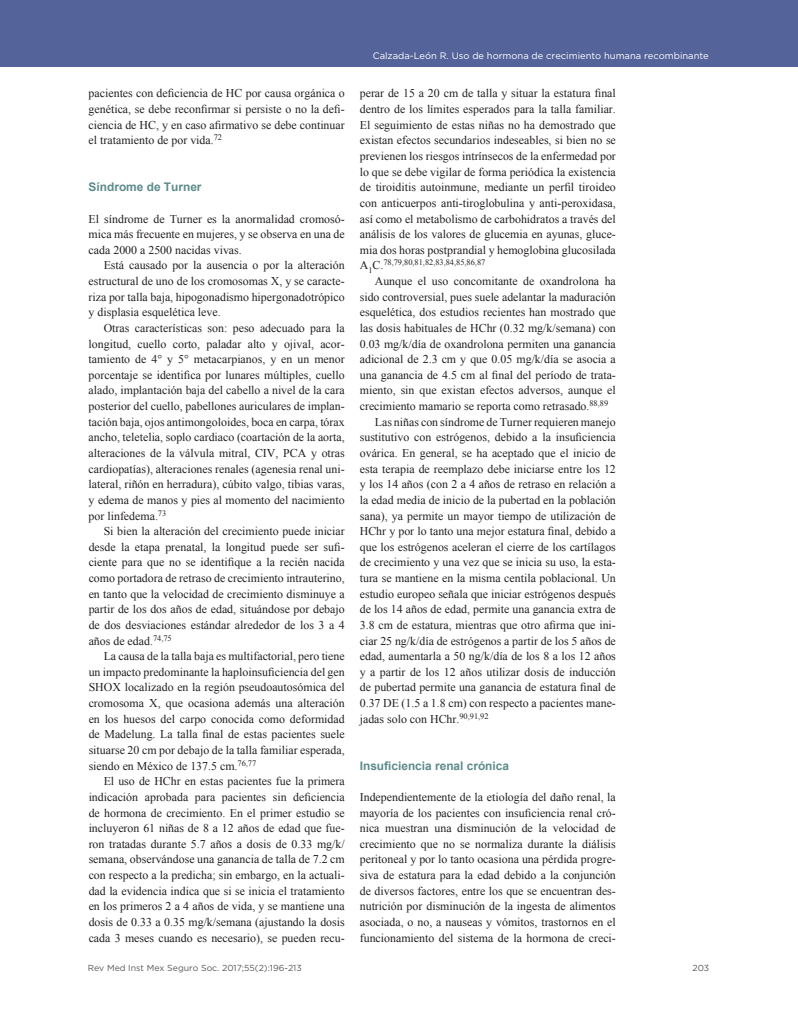
<style>
.page{position:relative;width:798px;height:1028px;background:#fff}
.page>*{position:absolute;margin:0;border:0;box-sizing:border-box;transform-origin:0 0}
.t1{font:11.88px/15.6px "Times New Roman";color:#231f20;text-align:justify}
.t2{font:700 11.88px "Arial";color:#5d8b8b}
.t3{font:9.38px "Gotham";color:#fff}
.t4{font:8.75px "Gotham";color:#57585a}
.t5{font:8.38px "Times New Roman";color:#231f20}
.s1{font-size:11.88px}
</style>
<div class="page">
<div style="left:0;top:0;width:797px;height:66px;background:#54639a"></div>
<p class="t1" style="left:89px;top:85px;width:257px">pacientes con deficiencia de HC por causa orgánica o genética, se debe reconfirmar si persiste o no la defi&shy;ciencia de HC, y en caso afirmativo se debe continuar el tratamiento de por vida.<sup>72</sup></p>
<p class="t2" style="left:89px;top:179px;width:114px">Síndrome de Turner</p>
<p class="t1" style="left:89px;top:210px;width:257px">El síndrome de Turner es la anormalidad cromosó&shy;mica más frecuente en mujeres, y se observa en una de cada 2000 a 2500 nacidas vivas.</p>
<p class="t1" style="left:89px;top:257px;width:257px;text-indent:15px">Está causado por la ausencia o por la alteración estructural de uno de los cromosomas X, y se caracte&shy;riza por talla baja, hipogonadismo hipergonadotrópico y displasia esquelética leve.</p>
<p class="t1" style="left:89px;top:320px;width:257px;text-indent:15px">Otras características son: peso adecuado para la longitud, cuello corto, paladar alto y ojival, acor&shy;tamiento de 4° y 5° metacarpianos, y en un menor porcentaje se identifica por lunares múltiples, cuello alado, implantación baja del cabello a nivel de la cara posterior del cuello, pabellones auriculares de implan&shy;tación baja, ojos antimongoloides, boca en carpa, tórax ancho, teletelia, soplo cardiaco (coartación de la aorta, alteraciones de la válvula mitral, CIV, PCA y otras cardiopatías), alteraciones renales (agenesia renal uni&shy;lateral, riñón en herradura), cúbito valgo, tibias varas, y edema de manos y pies al momento del nacimiento por linfedema.<sup>73</sup></p>
<p class="t1" style="left:89px;top:523px;width:257px;text-indent:15px">Si bien la alteración del crecimiento puede iniciar desde la etapa prenatal, la longitud puede ser sufi&shy;ciente para que no se identifique a la recién nacida como portadora de retraso de crecimiento intrauterino, en tanto que la velocidad de crecimiento disminuye a partir de los dos años de edad, situándose por debajo de dos desviaciones estándar alrededor de los 3 a 4 años de edad.<sup>74,75</sup></p>
<p class="t1" style="left:89px;top:648px;width:257px;text-indent:15px">La causa de la talla baja es multifactorial, pero tiene un impacto predominante la haploinsuficiencia del gen SHOX localizado en la región pseudoautosómica del cromosoma X, que ocasiona además una alteración en los huesos del carpo conocida como deformidad de Madelung. La talla final de estas pacientes suele situarse 20 cm por debajo de la talla familiar esperada, siendo en México de 137.5 cm.<sup>76,77</sup></p>
<p class="t1" style="left:89px;top:773px;width:257px;text-indent:15px">El uso de HChr en estas pacientes fue la primera indicación aprobada para pacientes sin deficiencia de hormona de crecimiento. En el primer estudio se incluyeron 61 niñas de 8 a 12 años de edad que fue&shy;ron tratadas durante 5.7 años a dosis de 0.33 mg/k/ semana, observándose una ganancia de talla de 7.2 cm con respecto a la predicha; sin embargo, en la actuali&shy;dad la evidencia indica que si se inicia el tratamiento en los primeros 2 a 4 años de vida, y se mantiene una dosis de 0.33 a 0.35 mg/k/semana (ajustando la dosis cada 3 meses cuando es necesario), se pueden recu-</p>
<p class="t4" style="left:88px;top:962px;width:215px">Rev Med Inst Mex Seguro Soc. 2017;55(2):196-213</p>
<p class="t3" style="left:372px;top:49px;width:337px">Calzada-León R. Uso de hormona de crecimiento humana recombinante</p>
<p class="t1" style="left:359px;top:85px;width:257px">perar de 15 a 20 cm de talla y situar la estatura final dentro de los límites esperados para la talla familiar.<br>El seguimiento de estas niñas no ha demostrado que existan efectos secundarios indeseables, si bien no se previenen los riesgos intrínsecos de la enfermedad por lo que se debe vigilar de forma periódica la existencia de tiroiditis autoinmune, mediante un perfil tiroideo con anticuerpos anti-tiroglobulina y anti-peroxidasa, así como el metabolismo de carbohidratos a través del análisis de los valores de glucemia en ayunas, gluce&shy;mia dos horas postprandial y hemoglobina glucosilada</p>
<p class="t5" style="left:359px;top:257px;width:127px"><span class="s1">A</span>1<span class="s1">C.</span>78,79,80,81,82,83,84,85,86,87</p>
<p class="t1" style="left:374px;top:273px;width:242px">Aunque el uso concomitante de oxandrolona ha</p>
<p class="t1" style="left:359px;top:289px;width:257px">sido controversial, pues suele adelantar la maduración</p>
<p class="t1" style="left:359px;top:304px;width:257px">esquelética, dos estudios recientes han mostrado que</p>
<p class="t1" style="left:359px;top:320px;width:257px">las dosis habituales de HChr (0.32 mg/k/semana) con</p>
<p class="t1" style="left:359px;top:335px;width:257px">0.03 mg/k/día de oxandrolona permiten una ganancia</p>
<p class="t1" style="left:359px;top:351px;width:257px">adicional de 2.3 cm y que 0.05 mg/k/día se asocia a</p>
<p class="t1" style="left:359px;top:367px;width:257px">una ganancia de 4.5 cm al final del período de trata-</p>
<p class="t1" style="left:359px;top:382px;width:257px">miento, sin que existan efectos adversos, aunque el</p>
<p class="t1" style="left:359px;top:398px;width:250px">crecimiento mamario se reporta como retrasado.<sup>88,89</sup></p>
<p class="t1" style="left:374px;top:414px;width:242px">Las niñas con síndrome de Turner requieren manejo</p>
<p class="t1" style="left:359px;top:429px;width:257px">sustitutivo con estrógenos, debido a la insuficiencia</p>
<p class="t1" style="left:359px;top:445px;width:257px">ovárica. En general, se ha aceptado que el inicio de</p>
<p class="t1" style="left:359px;top:460px;width:257px">esta terapia de reemplazo debe iniciarse entre los 12</p>
<p class="t1" style="left:359px;top:476px;width:257px">y los 14 años (con 2 a 4 años de retraso en relación a</p>
<p class="t1" style="left:359px;top:492px;width:257px">la edad media de inicio de la pubertad en la población</p>
<p class="t1" style="left:359px;top:507px;width:257px">sana), ya permite un mayor tiempo de utilización de</p>
<p class="t1" style="left:359px;top:523px;width:257px">HChr y por lo tanto una mejor estatura final, debido a</p>
<p class="t1" style="left:359px;top:539px;width:257px">que los estrógenos aceleran el cierre de los cartílagos</p>
<p class="t1" style="left:359px;top:554px;width:257px">de crecimiento y una vez que se inicia su uso, la esta-</p>
<p class="t1" style="left:359px;top:570px;width:257px">tura se mantiene en la misma centila poblacional. Un</p>
<p class="t1" style="left:359px;top:585px;width:257px">estudio europeo señala que iniciar estrógenos después</p>
<p class="t1" style="left:359px;top:601px;width:257px">de los 14 años de edad, permite una ganancia extra de</p>
<p class="t1" style="left:359px;top:617px;width:257px">3.8 cm de estatura, mientras que otro afirma que ini-</p>
<p class="t1" style="left:359px;top:632px;width:257px">ciar 25 ng/k/día de estrógenos a partir de los 5 años de</p>
<p class="t1" style="left:359px;top:648px;width:257px">edad, aumentarla a 50 ng/k/día de los 8 a los 12 años</p>
<p class="t1" style="left:359px;top:664px;width:257px">y a partir de los 12 años utilizar dosis de inducción</p>
<p class="t1" style="left:359px;top:679px;width:257px">de pubertad permite una ganancia de estatura final de</p>
<p class="t1" style="left:359px;top:695px;width:257px">0.37 DE (1.5 a 1.8 cm) con respecto a pacientes mane-</p>
<p class="t1" style="left:359px;top:710px;width:130px">jadas solo con HChr.<sup>90,91,92</sup></p>
<p class="t2" style="left:359px;top:757px;width:151px">Insuficiencia renal crónica</p>
<p class="t1" style="left:359px;top:789px;width:257px">Independientemente de la etiología del daño renal, la mayoría de los pacientes con insuficiencia renal cró&shy;nica muestran una disminución de la velocidad de crecimiento que no se normaliza durante la diálisis peritoneal y por lo tanto ocasiona una pérdida progre&shy;siva de estatura para la edad debido a la conjunción de diversos factores, entre los que se encuentran des&shy;nutrición por disminución de la ingesta de alimentos asociada, o no, a nauseas y vómitos, trastornos en el funcionamiento del sistema de la hormona de creci-</p>
<p class="t4" style="left:692px;top:962px;width:18px">203</p>
</div>
